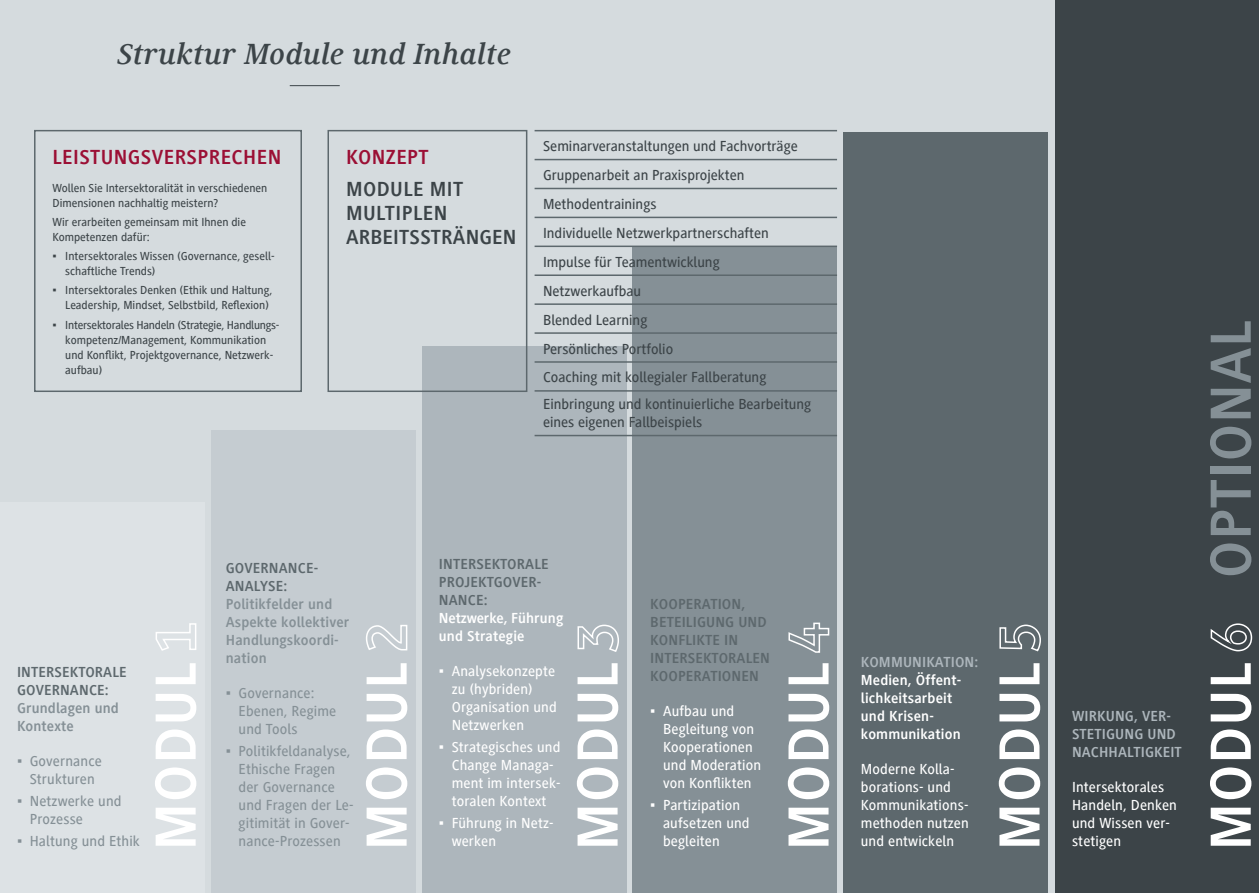
<style>
.page{position:relative;width:1259px;height:893px;background:#fff}
.page>*{position:absolute;margin:0;border:0;box-sizing:border-box;transform-origin:0 0}
.t1{font:700 60px "Generis Sans Com";letter-spacing:.01em;color:#fff}
.t2{font:700 60px "Generis Sans Com";letter-spacing:.01em;color:#859096}
.t3{font:italic 700 30px "Generis Serif Com";letter-spacing:.01em;color:#3c4448}
.t4{font:700 21px/24px "Generis Sans Com";letter-spacing:.01em;color:#3c4448}
.t5{font:700 21px "Generis Sans Com";letter-spacing:.02em;color:#9b0f34}
.t6{font:500 15px/18px "Generis Sans Com";letter-spacing:.01em;color:#fff}
.t7{font:500 15px/29px "Generis Sans Com";color:#3c4448}
.t8{font:500 15px/18px "Generis Sans Com";letter-spacing:.01em;color:#859096}
.t9{font:700 15px/18px "Generis Sans Com";letter-spacing:.01em;color:#5d686d}
.t10{font:700 15px/18px "Generis Sans Com";letter-spacing:.01em;color:#fff}
.t11{font:700 15px/18px "Generis Sans Com";letter-spacing:.01em;color:#859096}
.t12{font:700 15px/18px "Generis Sans Com";letter-spacing:.01em;color:#adb6bc}
.t13{font:500 12px/15px "Generis Sans Com";color:#3c4448}
.s1{font-family:"Arial";font-weight:400}
.s2{color:#fff}
</style>
<div class="page">
<div style="left:0;top:0;width:1258px;height:893px;background:#d5dbde"></div>
<hr style="left:290px;top:85px;width:50px;height:1px;background:#3c4448">
<div style="left:34px;top:130px;width:268px;height:262px;border:2px solid #5d686d"></div>
<div style="left:0;top:502px;width:204px;height:391px;background:#dde2e5"></div>
<div style="left:422px;top:347px;width:204px;height:546px;background:#adb6bc"></div>
<div style="left:633px;top:247px;width:204px;height:646px;background:#859096"></div>
<div style="left:844px;top:132px;width:204px;height:761px;background:#5d686d"></div>
<div style="left:1055px;top:0;width:204px;height:893px;background:#3c4448"></div>
<div style="left:327px;top:130px;width:200px;height:262px;border:2px solid #5d686d"></div>
<hr style="left:534px;top:130px;width:303px;height:1px;background:#5d686d">
<hr style="left:534px;top:159px;width:303px;height:1px;background:#5d686d">
<hr style="left:534px;top:188px;width:303px;height:1px;background:#5d686d">
<hr style="left:534px;top:217px;width:303px;height:1px;background:#5d686d">
<hr style="left:534px;top:246px;width:303px;height:1px;background:#5d686d">
<hr style="left:534px;top:274px;width:303px;height:2px;background:#5d686d">
<hr style="left:534px;top:303px;width:303px;height:2px;background:#5d686d">
<hr style="left:534px;top:332px;width:303px;height:2px;background:#5d686d">
<hr style="left:534px;top:361px;width:303px;height:2px;background:#5d686d">
<hr style="left:534px;top:390px;width:303px;height:2px;background:#5d686d">
<hr style="left:534px;top:435px;width:303px;height:1px;background:#5d686d">
<div style="left:211px;top:431px;width:204px;height:462px;background:#c5ccd1"></div>
<h2 class="t3" style="left:118px;top:38px;width:395px">Struktur Module und Inhalte</h2>
<h3 class="t5" style="left:53px;top:145px;width:230px">LEISTUNGSVERSPRECHEN</h3>
<p class="t13" style="left:53px;top:180px;width:216px">Wollen Sie Intersektoralität in verschiedenen<br>Dimensionen nachhaltig meistern?</p>
<p class="t13" style="left:53px;top:214px;width:195px">Wir erarbeiten gemeinsam mit Ihnen die<br>Kompetenzen dafür:</p>
<p class="t13" style="left:65px;top:249px;width:211px;text-indent:-13px"><span class="s1">▪</span> Intersektorales Wissen (Governance, gesell&shy;schaftliche Trends)</p>
<p class="t13" style="left:53px;top:283px;width:221px;text-align:right"><span class="s1">▪</span> Intersektorales Denken (Ethik und Haltung,<br>Leadership, Mindset, Selbstbild, Reflexion)</p>
<p class="t13" style="left:65px;top:317px;width:216px;text-indent:-13px"><span class="s1">▪</span> Intersektorales Handeln (Strategie, Handlungs&shy;kompetenz/Management, Kommunikation und Konflikt, Projektgovernance, Netzwerk&shy;aufbau)</p>
<h3 class="t5" style="left:346px;top:145px;width:84px">KONZEPT</h3>
<h3 class="t4" style="left:346px;top:177px;width:172px">MODULE MIT<br>MULTIPLEN<br>ARBEITSSTRÄNGEN</h3>
<p class="t7" style="left:543px;top:132px;width:256px">Seminarveranstaltungen und Fachvorträge<br>Gruppenarbeit an Praxisprojekten<br>Methodentrainings<br>Individuelle Netzwerkpartnerschaften<br>Impulse für Teamentwicklung<br>Netzwerkaufbau<br>Blended Learning<br>Persönliches Portfolio<br>Coaching mit kollegialer Fallberatung</p>
<p class="t7" style="left:543px;top:395px;width:270px;line-height:18px">Einbringung und kontinuierliche Bearbeitung eines eigenen Fallbeispiels</p>
<p class="t9" style="left:17px;top:663px;width:111px">INTERSEKTORALE<br>GOVERNANCE:</p>
<p class="t11" style="left:17px;top:699px;width:103px">Grundlagen und<br>Kontexte</p>
<p class="t8" style="left:17px;top:752px;width:86px;text-align:center"><span class="s1">▪</span> Governance<br>Strukturen</p>
<p class="t8" style="left:30px;top:792px;width:93px;text-indent:-13px"><span class="s1">▪</span> Netzwerke und<br>Prozesse</p>
<p class="t8" style="left:17px;top:832px;width:124px"><span class="s1">▪</span> Haltung und Ethik</p>
<p class="t9" style="left:439px;top:555px;width:111px">INTERSEKTORALE<br>PROJEKTGOVER-<br>NANCE:</p>
<p class="t10" style="left:439px;top:609px;width:126px">Netzwerke, Führung und Strategie</p>
<p class="t6" style="left:452px;top:662px;width:107px;text-indent:-13px"><span class="s1">▪</span> Analysekonzepte zu (hybriden)<br>Organisation und<br>Netzwerken</p>
<p class="t6" style="left:452px;top:738px;width:110px;text-indent:-13px"><span class="s1">▪</span> Strategisches und<br>Change Managa&shy;ment im intersek&shy;toralen Kontext</p>
<p class="t6" style="left:452px;top:814px;width:103px;text-indent:-13px"><span class="s1">▪</span> Führung in Netz&shy;werken</p>
<p class="t9" style="left:226px;top:559px;width:94px">GOVERNANCE-<br>ANALYSE:</p>
<p class="t11" style="left:226px;top:595px;width:125px">Politikfelder und<br>Aspekte kollektiver<br>Handlungskoordi&shy;nation</p>
<p class="t8" style="left:239px;top:684px;width:99px;text-indent:-13px"><span class="s1">▪</span> Governance:<br>Ebenen, Regime und Tools</p>
<p class="t8" style="left:239px;top:742px;width:115px;text-indent:-13px"><span class="s1">▪</span> Politikfeldanalyse,<br>Ethische Fragen der Governance und Fragen der Le&shy;gitimität in Gover&shy;nance-Prozessen</p>
<p class="t9" style="left:650px;top:595px;width:121px">KOOPERATION,<br>BETEILIGUNG UND<br>KONFLIKTE IN<br>INTERSEKTORALEN<br>KOOPERATIONEN</p>
<p class="t6" style="left:663px;top:702px;width:99px;text-indent:-13px"><span class="s1">▪</span> Aufbau und<br>Begleitung von<br>Kooperationen und Moderation von Konflikten</p>
<p class="t6" style="left:663px;top:796px;width:88px;text-indent:-13px"><span class="s1">▪</span> Partizipation aufsetzen und begleiten</p>
<h1 class="t1" style="left:143px;top:850px;width:230px;rotate:-90deg">MODUL 1</h1>
<h1 class="t1" style="left:565px;top:850px;width:230px;rotate:-90deg">MODUL 3</h1>
<h1 class="t1" style="left:776px;top:850px;width:230px;rotate:-90deg">MODUL 4</h1>
<h1 class="t1" style="left:987px;top:850px;width:230px;rotate:-90deg">MODUL 5</h1>
<h1 class="t1" style="left:354px;top:850px;width:230px;rotate:-90deg">MODUL 2</h1>
<p class="t12" style="left:861px;top:653px;width:119px">KOMMUNIKATION:</p>
<p class="t10" style="left:861px;top:671px;width:101px">Medien, Öffent&shy;lichkeitsarbeit und Krisen&shy;kommunikation</p>
<p class="t6" style="left:861px;top:760px;width:109px">Moderne Kolla&shy;borations- und<br>Kommunikations&shy;methoden nutzen und entwickeln</p>
<p class="t12" style="left:1072px;top:707px;width:111px">WIRKUNG, VER-<br>STETIGUNG UND<br>NACHHALTIGKEIT</p>
<p class="t6" style="left:1072px;top:778px;width:106px">Intersektorales<br>Handeln, Denken und Wissen ver&shy;stetigen</p>
<h1 class="t2" style="left:1198px;top:850px;width:532px;rotate:-90deg"><span class="s2">MODUL 6</span> OPTIONAL</h1>
</div>
